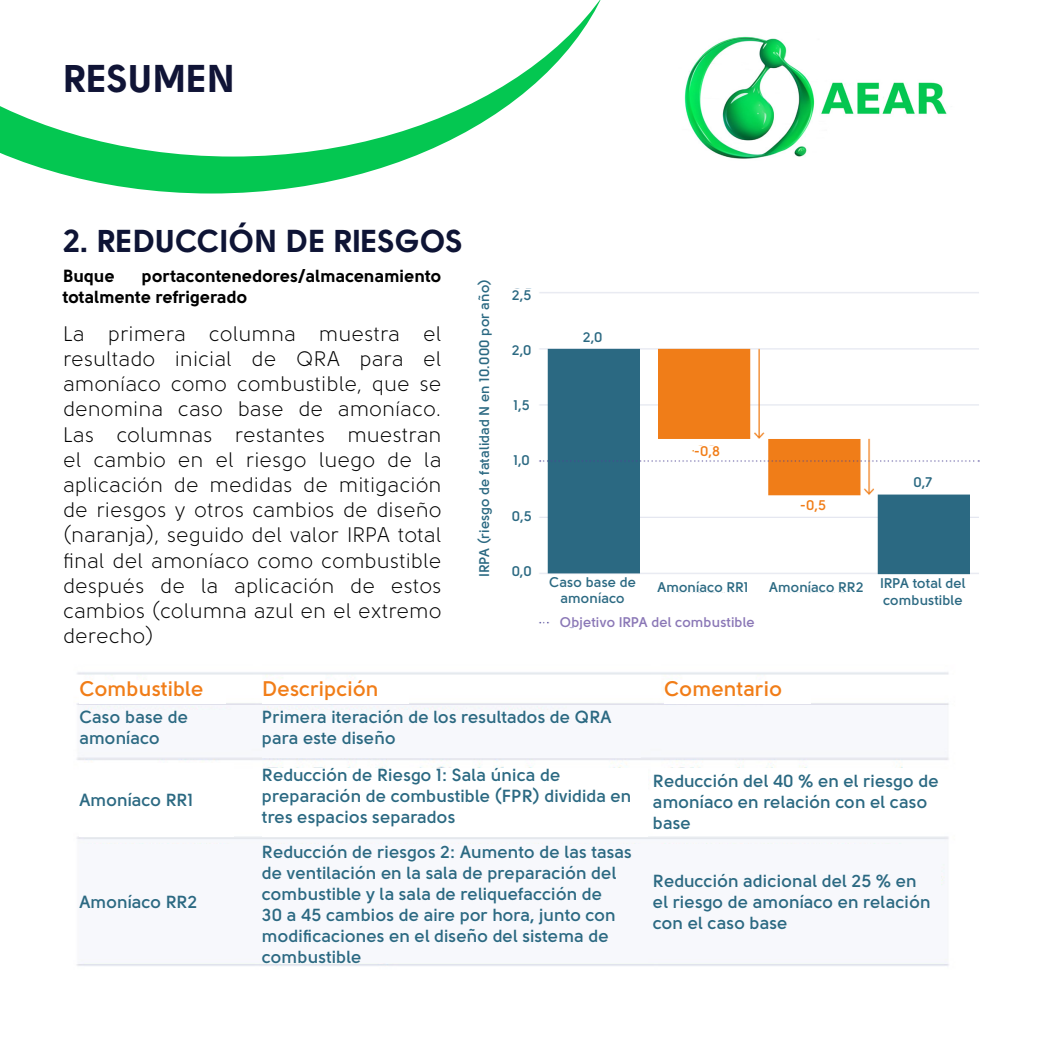
<style>
.page{position:relative;width:1042px;height:1042px;background:#fff}
.page>*{position:absolute;margin:0;border:0;box-sizing:border-box;transform-origin:0 0}
.t1{font:38.5px "Solomon Sans Bold";color:#101436}
.t2{font:31.5px "Solomon Sans Bold";color:#0e1435}
.t3{font:21px/25.2px "Solomon Sans Book";color:#000;text-align:justify}
.t4{font:700 21px "Solomon Sans Semi";color:#f17d18}
.t5{font:700 17.5px/21px "Solomon Sans Semi";color:#2b6982}
.t6{font:17.5px/21px "Solomon Sans Bold";color:#000}
.t7{font:700 14px/16.8px "Solomon Sans Semi";color:#2b6982;text-align:center}
.t8{font:700 14px "Solomon Sans Semi";color:#8a77b6}
.t9{font:700 14px "Solomon Sans Semi";color:#f17d18}
</style>
<div class="page">
<svg style="left:10px;top:157px;width:402px;height:36px;fill:#04c751"></svg>
<svg style="left:0;top:0;width:601px;height:157px"></svg>
<img style="left:515px;top:288px;width:465px;height:341px">
<div style="left:79px;top:710px;width:155px;height:41px;background:#f7f8fc"></div>
<div style="left:262px;top:710px;width:378px;height:47px;background:#f7f8fc"></div>
<div style="left:79px;top:844px;width:155px;height:114px;background:#f7f8fc"></div>
<div style="left:262px;top:844px;width:385px;height:118px;background:#f7f8fc"></div>
<div style="left:653px;top:844px;width:288px;height:114px;background:#f7f8fc"></div>
<div style="left:547px;top:576px;width:91px;height:27px;background:#fff"></div>
<div style="left:657px;top:581px;width:91px;height:10px;background:#fff"></div>
<div style="left:768px;top:581px;width:97px;height:10px;background:#fff"></div>
<div style="left:874px;top:578px;width:97px;height:27px;background:#fff"></div>
<div style="left:554px;top:616px;width:207px;height:11px;background:#fff"></div>
<div style="left:510px;top:289px;width:23px;height:13px;background:#fff"></div>
<div style="left:510px;top:345px;width:23px;height:12px;background:#fff"></div>
<div style="left:510px;top:400px;width:23px;height:12px;background:#fff"></div>
<div style="left:510px;top:455px;width:23px;height:12px;background:#fff"></div>
<div style="left:510px;top:510px;width:23px;height:13px;background:#fff"></div>
<div style="left:510px;top:565px;width:23px;height:13px;background:#fff"></div>
<div style="left:581px;top:332px;width:23px;height:13px;background:#fff"></div>
<div style="left:694px;top:446px;width:26px;height:10px;background:#fff"></div>
<div style="left:797px;top:499px;width:32px;height:15px;background:#fff"></div>
<div style="left:907px;top:476px;width:32px;height:16px;background:#fff"></div>
<img style="left:684px;top:36px;width:263px;height:123px">
<p class="t1" style="left:63px;top:55px;width:174px">RESUMEN</p>
<p class="t2" style="left:63px;top:222px;width:402px">2. REDUCCIÓN DE RIESGOS</p>
<p class="t6" style="left:63px;top:265px;width:380px;text-indent:79px">portacontenedores/almacenamiento totalmente refrigerado</p>
<p class="t6" style="left:63px;top:265px;width:54px">Buque</p>
<p class="t3" style="left:63px;top:321px;width:380px">La primera columna muestra el resultado inicial de QRA para el amoníaco como combustible, que se denomina caso base de amoníaco.<br>Las columnas restantes muestran el cambio en el riesgo luego de la aplicación de medidas de mitigación de riesgos y otros cambios de diseño (naranja), seguido del valor IRPA total final del amoníaco como combustible después de la aplicación de estos cambios (columna azul en el extremo derecho)</p>
<p class="t7" style="left:476px;top:577px;width:299px;rotate:-90deg">IRPA (riesgo de fatalidad N en 10.000 por año)</p>
<p class="t7" style="left:512px;top:287px;width:21px">2,5</p>
<p class="t7" style="left:512px;top:342px;width:21px">2,0</p>
<p class="t7" style="left:513px;top:397px;width:18px">1,5</p>
<p class="t7" style="left:513px;top:452px;width:18px">1,0</p>
<p class="t7" style="left:512px;top:507px;width:22px">0,5</p>
<p class="t7" style="left:512px;top:562px;width:22px">0,0</p>
<p class="t7" style="left:583px;top:329px;width:21px">2,0</p>
<p class="t9" style="left:694px;top:443px;width:28px">-0,8</p>
<p class="t9" style="left:800px;top:497px;width:28px">-0,5</p>
<p class="t7" style="left:913px;top:474px;width:20px">0,7</p>
<p class="t7" style="left:549px;top:573px;width:89px">Caso base de amoníaco</p>
<p class="t7" style="left:657px;top:578px;width:93px">Amoníaco RR1</p>
<p class="t7" style="left:769px;top:578px;width:96px">Amoníaco RR2</p>
<p class="t7" style="left:880px;top:575px;width:87px;text-align:left">IRPA total del combustible</p>
<p class="t8" style="left:560px;top:614px;width:197px">Objetivo IRPA del combustible</p>
<p class="t4" style="left:79px;top:676px;width:126px">Combustible</p>
<p class="t4" style="left:262px;top:676px;width:118px">Descripción</p>
<p class="t4" style="left:664px;top:676px;width:120px">Comentario</p>
<p class="t5" style="left:79px;top:707px;width:110px">Caso base de amoníaco</p>
<p class="t5" style="left:262px;top:707px;width:351px">Primera iteración de los resultados de QRA para este diseño</p>
<p class="t5" style="left:79px;top:790px;width:115px">Amoníaco RR1</p>
<p class="t5" style="left:79px;top:891px;width:120px">Amoníaco RR2</p>
<p class="t5" style="left:262px;top:764px;width:371px">Reducción de Riesgo 1: Sala única de preparación de combustible (FPR) dividida en tres espacios separados</p>
<p class="t5" style="left:653px;top:770px;width:287px">Reducción del 40 % en el riesgo de amoníaco en relación con el caso base</p>
<p class="t5" style="left:262px;top:841px;width:371px">Reducción de riesgos 2: Aumento de las tasas de ventilación en la sala de preparación del combustible y la sala de reliquefacción de<br>30 a 45 cambios de aire por hora, junto con modificaciones en el diseño del sistema de combustible</p>
<p class="t5" style="left:653px;top:870px;width:279px">Reducción adicional del 25 % en el riesgo de amoníaco en relación con el caso base</p>
</div>
